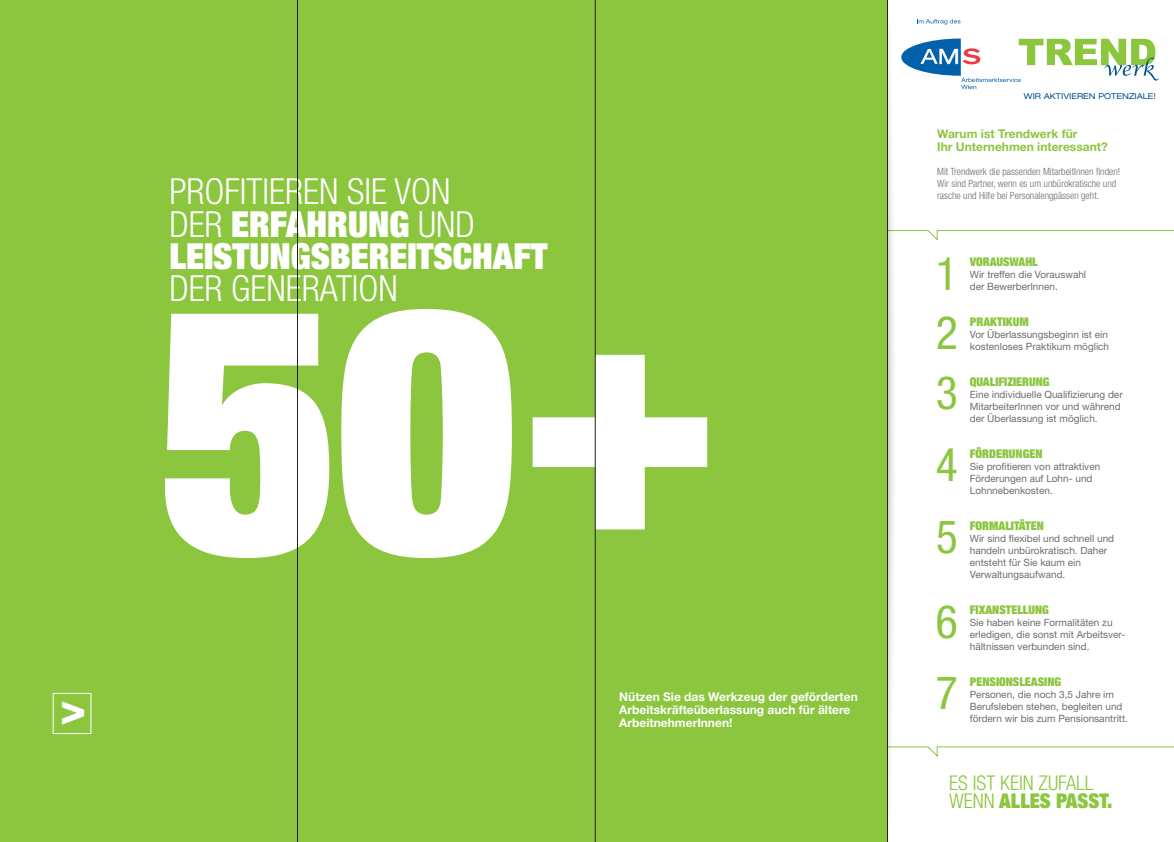
<style>
.page{position:relative;width:1174px;height:842px;background:#fff}
.page>*{position:absolute;margin:0;border:0;box-sizing:border-box;transform-origin:0 0}
.t1{font:900 condensed 345px "Helvetica Neue LT Pro";color:#fff}
.t2{font:condensed 46px/59.6px "Helvetica Neue LT Pro";color:#8bc63e}
.t3{font:900 condensed 43.6px "Helvetica Neue LT Pro";color:#fff}
.t4{font:900 condensed 36px/32.3px "Helvetica Neue LT Pro";color:#fff}
.t5{font:300 condensed 36px "Helvetica Neue LT Pro";color:#fff}
.t6{font:300 condensed 20.3px/18px "Helvetica Neue LT Pro";color:#8bc63e}
.t7{font:700 12px/13px "Helvetica Neue LT Pro";color:#fff}
.t8{font:900 condensed 12px "Helvetica Neue LT Pro";color:#8bc63e}
.t9{font:700 12px/13px "Helvetica Neue LT Pro";color:#8bc63e}
.t10{font:10px/12px "Helvetica Neue LT Pro";color:#6c6d70}
.t11{font:300 condensed 10px/12px "Helvetica Neue LT Pro";color:#6c6d70}
.t12{font:expanded 8px "Helvetica Neue LT Pro";color:#005595}
.s1{font-weight:300}
.s2{font-weight:900}
</style>
<div class="page">
<svg style="left:917px;top:19px;width:43px;height:6px"></svg>
<svg style="left:901px;top:39px;width:258px;height:50px"></svg>
<svg style="left:897px;top:230px;width:277px;height:11px"></svg>
<svg style="left:897px;top:746px;width:277px;height:11px"></svg>
<div style="left:783px;top:9px;width:114px;height:824px;background:#231f20;opacity:.5"></div>
<div style="left:0;top:0;width:887px;height:842px;background:#8bc63e"></div>
<div style="left:53px;top:693px;width:38px;height:41px;border:1px solid #fff"></div>
<hr style="left:297px;top:0;width:1px;height:842px;background:#231f20">
<hr style="left:595px;top:0;width:1px;height:842px;background:#231f20">
<hr style="left:887px;top:0;width:1px;height:842px;background:#231f20">
<h3 class="t3" style="left:60px;top:681px;width:28px">&gt;</h3>
<h3 class="t4" style="left:169px;top:174px;width:380px"><span class="s1">PROFITIEREN SIE VON<br>DER</span> ERFAHRUNG <span class="s1">UND<br></span>LEISTUNGSBEREITSCHAFT</h3>
<h3 class="t5" style="left:169px;top:268px;width:230px">DER GENERATION</h3>
<h1 class="t1" style="left:157px;top:210px;width:567px">50+</h1>
<p class="t7" style="left:619px;top:690px;width:240px">Nützen Sie das Werkzeug der geförderten<br>Arbeitskräfteüberlassung auch für ältere<br>ArbeitnehmerInnen!</p>
<p class="t12" style="left:1023px;top:92px;width:134px">WIR AKTIVIEREN POTENZIALE!</p>
<p class="t9" style="left:937px;top:127px;width:172px">Warum ist Trendwerk für<br>Ihr Unternehmen interessant?</p>
<p class="t11" style="left:937px;top:165px;width:185px">Mit Trendwerk die passenden MitarbeitInnen finden!<br>Wir sind Partner, wenn es um unbürokratische und rasche und Hilfe bei Personalengpässen geht.</p>
<h2 class="t2" style="left:935px;top:243px;width:24px;text-align:justify">1<br>2<br>3</h2>
<h2 class="t2" style="left:935px;top:428px;width:24px;line-height:72.1px">4<br>5</h2>
<h2 class="t2" style="left:935px;top:585px;width:24px;line-height:71.3px">6<br>7</h2>
<p class="t8" style="left:969px;top:254px;width:70px">VORAUSWAHL</p>
<p class="t10" style="left:969px;top:268px;width:118px">Wir treffen die Vorauswahl der BewerberInnen.</p>
<p class="t8" style="left:969px;top:314px;width:60px">PRAKTIKUM</p>
<p class="t10" style="left:969px;top:328px;width:141px">Vor Überlassungsbeginn ist ein kostenloses Praktikum möglich</p>
<p class="t8" style="left:969px;top:374px;width:81px">QUALIFIZIERUNG</p>
<p class="t10" style="left:969px;top:388px;width:154px">Eine individuelle Qualifizierung der<br>MitarbeiterInnen vor und während der Überlassung ist möglich.</p>
<p class="t8" style="left:969px;top:446px;width:74px">FÖRDERUNGEN</p>
<p class="t10" style="left:969px;top:460px;width:132px">Sie profitieren von attraktiven<br>Förderungen auf Lohn- und<br>Lohnnebenkosten.</p>
<p class="t8" style="left:969px;top:518px;width:76px">FORMALITÄTEN</p>
<p class="t10" style="left:969px;top:532px;width:146px">Wir sind flexibel und schnell und handeln unbürokratisch. Daher entsteht für Sie kaum ein<br>Verwaltungsaufwand.</p>
<p class="t8" style="left:969px;top:602px;width:81px">FIXANSTELLUNG</p>
<p class="t10" style="left:969px;top:616px;width:157px">Sie haben keine Formalitäten zu erledigen, die sonst mit Arbeitsver&shy;hältnissen verbunden sind.</p>
<p class="t8" style="left:969px;top:674px;width:93px">PENSIONSLEASING</p>
<p class="t10" style="left:969px;top:688px;width:160px">Personen, die noch 3,5 Jahre im<br>Berufsleben stehen, begleiten und fördern wir bis zum Pensionsantritt.</p>
<h3 class="t6" style="left:949px;top:774px;width:164px">ES IST KEIN ZUFALL<br>WENN <span class="s2">ALLES PASST.</span></h3>
</div>
